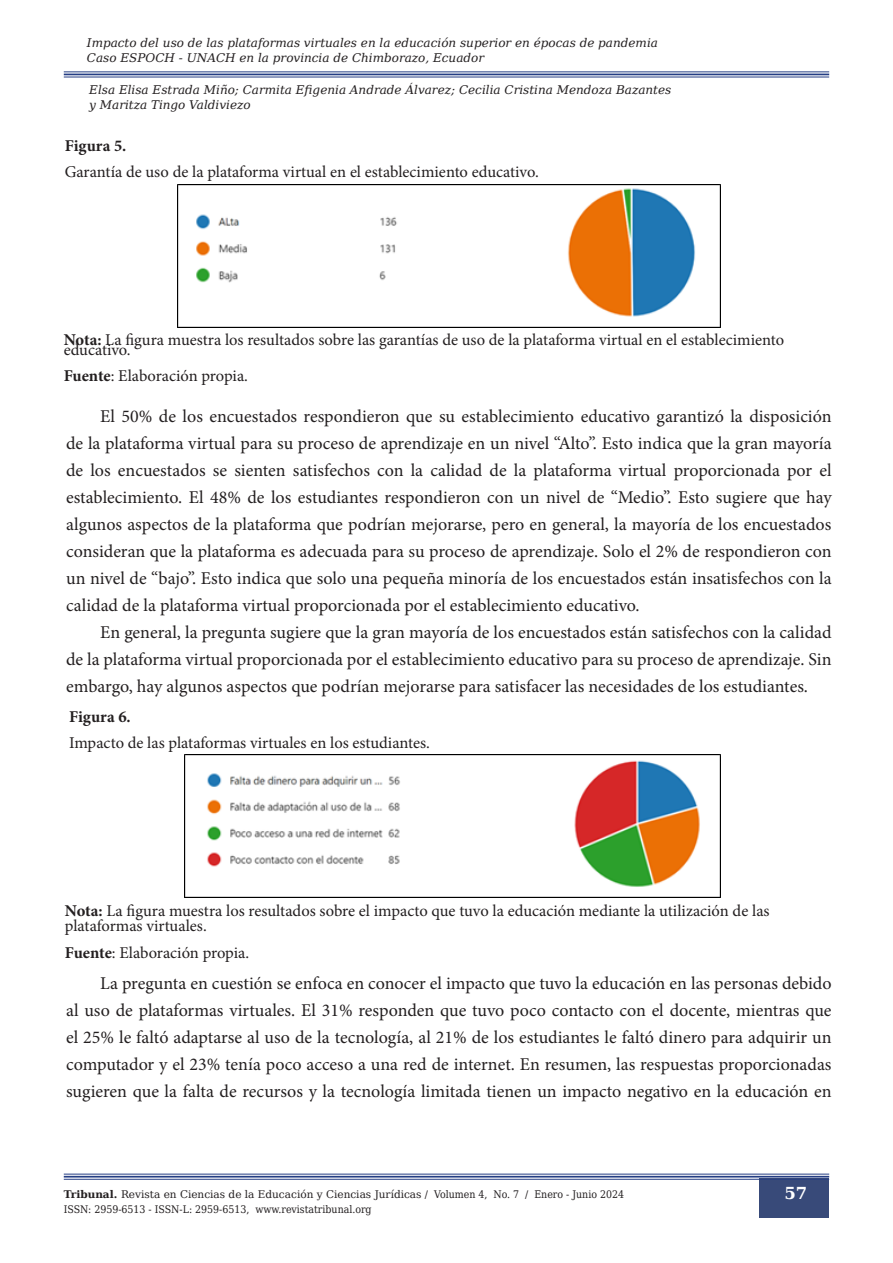
<style>
.page{position:relative;width:893px;height:1263px;background:#fff}
.page>*{position:absolute;margin:0;border:0;box-sizing:border-box;transform-origin:0 0}
.t1{font:18px/27px "Minion Pro";color:#231f20;text-align:justify}
.t2{font:16.5px/15px "Minion Pro";color:#231f20}
.t3{font:700 16.5px "Minion Pro";color:#231f20}
.t4{font:700 16.5px "DejaVu Serif";color:#fff}
.t5{font:italic 12px/14.4px "DejaVu Serif";color:#231f20}
.t6{font:10.5px "DejaVu Serif";color:#231f20}
.t7{font:10.5px "DejaVu Serif Condensed";color:#231f20}
.s1{font-weight:700}
.s2{font-family:"DejaVu Serif Condensed"}
</style>
<div class="page">
<div style="left:759px;top:1178px;width:70px;height:40px;background:#384a79"></div>
<hr style="left:64px;top:71px;width:765px;height:1px;background:#253e84">
<hr style="left:64px;top:74px;width:765px;height:1px;background:#253e84">
<hr style="left:64px;top:77px;width:765px;height:1px;background:#253e84">
<hr style="left:64px;top:1174px;width:765px;height:1px;background:#253e84">
<hr style="left:64px;top:1176px;width:765px;height:1px;background:#253e84">
<hr style="left:64px;top:1179px;width:765px;height:1px;background:#253e84">
<img style="left:177px;top:184px;width:544px;height:143px">
<img style="left:184px;top:755px;width:537px;height:143px">
<p class="t5" style="left:87px;top:36px;width:572px">Impacto del uso de las plataformas virtuales en la educación superior en épocas de pandemia<br>Caso ESPOCH - UNACH en la provincia de Chimborazo, Ecuador</p>
<p class="t5" style="left:89px;top:82px;width:584px">Elsa Elisa Estrada Miño; Carmita Efigenia Andrade Álvarez; Cecilia Cristina Mendoza Bazantes y Maritza Tingo Valdiviezo</p>
<p class="t3" style="left:65px;top:134px;width:63px">Figura 5.</p>
<p class="t2" style="left:65px;top:164px;width:475px">Garantía de uso de la plataforma virtual en el establecimiento educativo.</p>
<p class="t2" style="left:64px;top:332px;width:722px"><span class="s1">Nota:</span> La figura muestra los resultados sobre las garantías de uso de la plataforma virtual en el establecimiento</p>
<p class="t2" style="left:64px;top:343px;width:68px">educativo.</p>
<p class="t2" style="left:64px;top:368px;width:186px"><span class="s1">Fuente</span>: Elaboración propia.</p>
<p class="t1" style="left:66px;top:403px;width:767px;text-indent:34px">El 50% de los encuestados respondieron que su establecimiento educativo garantizó la disposición de la plataforma virtual para su proceso de aprendizaje en un nivel “Alto”. Esto indica que la gran mayoría de los encuestados se sienten satisfechos con la calidad de la plataforma virtual proporcionada por el establecimiento. El 48% de los estudiantes respondieron con un nivel de “Medio”. Esto sugiere que hay algunos aspectos de la plataforma que podrían mejorarse, pero en general, la mayoría de los encuestados consideran que la plataforma es adecuada para su proceso de aprendizaje. Solo el 2% de respondieron con un nivel de “bajo”. Esto indica que solo una pequeña minoría de los encuestados están insatisfechos con la calidad de la plataforma virtual proporcionada por el establecimiento educativo.</p>
<p class="t1" style="left:66px;top:619px;width:767px;text-indent:34px">En general, la pregunta sugiere que la gran mayoría de los encuestados están satisfechos con la calidad de la plataforma virtual proporcionada por el establecimiento educativo para su proceso de aprendizaje. Sin embargo, hay algunos aspectos que podrían mejorarse para satisfacer las necesidades de los estudiantes.</p>
<p class="t3" style="left:69px;top:705px;width:63px">Figura 6.</p>
<p class="t2" style="left:69px;top:735px;width:362px">Impacto de las plataformas virtuales en los estudiantes.</p>
<p class="t2" style="left:65px;top:903px;width:706px"><span class="s1">Nota:</span> La figura muestra los resultados sobre el impacto que tuvo la educación mediante la utilización de las plataformas virtuales.</p>
<p class="t2" style="left:65px;top:945px;width:186px"><span class="s1">Fuente</span>: Elaboración propia.</p>
<p class="t1" style="left:66px;top:970px;width:767px;text-indent:34px">La pregunta en cuestión se enfoca en conocer el impacto que tuvo la educación en las personas debido al uso de plataformas virtuales. El 31% responden que tuvo poco contacto con el docente, mientras que el 25% le faltó adaptarse al uso de la tecnología, al 21% de los estudiantes le faltó dinero para adquirir un computador y el 23% tenía poco acceso a una red de internet. En resumen, las respuestas proporcionadas sugieren que la falta de recursos y la tecnología limitada tienen un impacto negativo en la educación en</p>
<p class="t6" style="left:64px;top:1186px;width:562px"><span class="s1">Tribunal.</span> Revista en Ciencias de la Educación y Ciencias Jurídicas <span class="s2">/ Volumen 4, No. 7 / Enero - Junio 2024</span></p>
<p class="t7" style="left:64px;top:1201px;width:309px">ISSN: 2959-6513 - ISSN-L: 2959-6513, www.revistatribunal.org</p>
<p class="t4" style="left:784px;top:1180px;width:24px">57</p>
</div>
